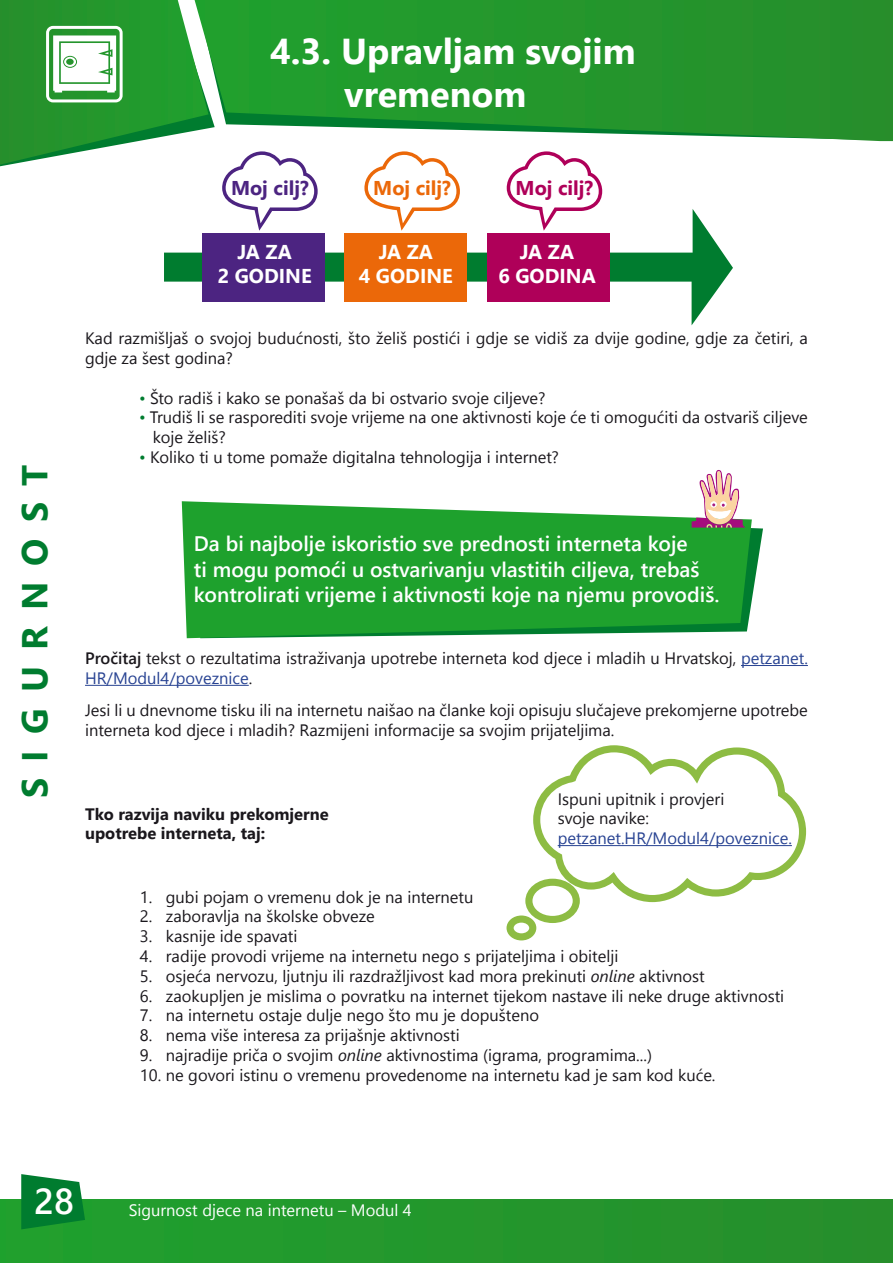
<style>
.page{position:relative;width:893px;height:1263px;background:#fff}
.page>*{position:absolute;margin:0;border:0;box-sizing:border-box;transform-origin:0 0}
.t1{font:700 36px/43.2px "Segoe UI";color:#fff}
.t2{font:700 36px "Segoe UI";letter-spacing:.45em;color:#007c2f}
.t3{font:600 36px "Segoe UI";color:#fff}
.t4{font:600 21px/25.2px "Segoe UI";color:#fff}
.t5{font:700 19.95px/24px "Segoe UI";color:#fff;text-align:center}
.t6{font:700 19.95px "Segoe UI";color:#4c2481}
.t7{font:700 19.95px "Segoe UI";color:#eb6809}
.t8{font:700 19.95px "Segoe UI";color:#af0059}
.t9{font:16.5px/19.8px "Segoe UI";color:#1a171c}
.t10{font:700 16.5px/19.8px "Segoe UI";color:#1a171c}
.t11{font:16.5px "Segoe UI";color:#fff}
.t12{font:16.5px "Segoe UI";color:#274292}
.s1{color:#007c2f}
.s2{font-weight:600}
.s3{color:#274292}
.s4{font-style:italic}
</style>
<div class="page">
<svg style="left:215px;top:0;width:678px;height:141px;background:#309c3a"></svg>
<div style="left:0;top:1199px;width:893px;height:64px;background:#24972d"></div>
<svg style="left:21px;top:1174px;width:64px;height:55px"></svg>
<svg style="left:0;top:0;width:215px;height:167px"></svg>
<svg style="left:182px;top:501px;width:570px;height:137px;background:#2fa73d"></svg>
<svg style="left:692px;top:470px;width:53px;height:58px"></svg>
<svg style="left:506px;top:745px;width:300px;height:195px"></svg>
<hr style="left:741px;top:665px;width:67px;height:1px;background:#274292">
<hr style="left:85px;top:685px;width:164px;height:1px;background:#274292">
<hr style="left:558px;top:845px;width:234px;height:1px;background:#274292">
<svg style="left:164px;top:209px;width:569px;height:116px"></svg>
<div style="left:202px;top:233px;width:123px;height:68px;background:#4c2481"></div>
<div style="left:344px;top:233px;width:123px;height:68px;background:#eb6809"></div>
<div style="left:487px;top:233px;width:122px;height:68px;background:#af0059"></div>
<svg style="left:222px;top:151px;width:96px;height:80px"></svg>
<svg style="left:364px;top:151px;width:96px;height:80px"></svg>
<svg style="left:507px;top:151px;width:95px;height:80px"></svg>
<h1 class="t2" style="left:6px;top:798px;width:335px;rotate:-90deg">SIGURNOST</h1>
<h1 class="t1" style="left:344px;top:29px;width:293px;text-indent:-74px">4.3. Upravljam svojim vremenom</h1>
<p class="t6" style="left:231px;top:172px;width:79px">Moj cilj?</p>
<p class="t7" style="left:373px;top:172px;width:79px">Moj cilj?</p>
<p class="t8" style="left:516px;top:172px;width:79px">Moj cilj?</p>
<p class="t5" style="left:218px;top:240px;width:95px">JA ZA<br>2 GODINE</p>
<p class="t5" style="left:359px;top:240px;width:95px">JA ZA<br>4 GODINE</p>
<p class="t5" style="left:498px;top:240px;width:99px">JA ZA<br>6 GODINA</p>
<p class="t9" style="left:85px;top:328px;width:724px">Kad razmišljaš o svojoj budućnosti, što želiš postići i gdje se vidiš za dvije godine, gdje za četiri, a gdje za šest godina?</p>
<p class="t9" style="left:139px;top:388px;width:408px"><span class="s1">•</span> Što radiš i kako se ponašaš da bi ostvario svoje ciljeve?</p>
<p class="t9" style="left:153px;top:407px;width:657px;text-indent:-14px"><span class="s1">•</span> Trudiš li se rasporediti svoje vrijeme na one aktivnosti koje će ti omogućiti da ostvariš ciljeve koje želiš?</p>
<p class="t9" style="left:139px;top:447px;width:421px"><span class="s1">•</span> Koliko ti u tome pomaže digitalna tehnologija i internet?</p>
<p class="t4" style="left:194px;top:531px;width:527px">Da bi najbolje iskoristio sve prednosti interneta koje<br>ti mogu pomoći u ostvarivanju vlastitih ciljeva, trebaš kontrolirati vrijeme i aktivnosti koje na njemu provodiš.</p>
<p class="t9" style="left:85px;top:648px;width:724px"><span class="s2">Pročitaj</span> tekst o rezultatima istraživanja upotrebe interneta kod djece i mladih u Hrvatskoj, <span class="s3">petzanet.<br>HR/Modul4/poveznice</span>.</p>
<p class="t9" style="left:85px;top:700px;width:724px">Jesi li u dnevnome tisku ili na internetu naišao na članke koji opisuju slučajeve prekomjerne upotrebe interneta kod djece i mladih? Razmijeni informacije sa svojim prijateljima.</p>
<p class="t10" style="left:85px;top:804px;width:245px">Tko razvija naviku prekomjerne upotrebe interneta, taj:</p>
<p class="t9" style="left:558px;top:788px;width:168px">Ispuni upitnik i provjeri svoje navike:</p>
<p class="t12" style="left:558px;top:825px;width:236px">petzanet.HR/Modul4/poveznice.</p>
<p class="t9" style="left:140px;top:886px;width:335px">1. gubi pojam o vremenu dok je na internetu</p>
<p class="t9" style="left:140px;top:906px;width:236px">2. zaboravlja na školske obveze</p>
<p class="t9" style="left:140px;top:926px;width:159px">3. kasnije ide spavati</p>
<p class="t9" style="left:140px;top:946px;width:480px">4. radije provodi vrijeme na internetu nego s prijateljima i obitelji</p>
<p class="t9" style="left:140px;top:966px;width:566px">5. osjeća nervozu, ljutnju ili razdražljivost kad mora prekinuti <span class="s4">online</span> aktivnost</p>
<p class="t9" style="left:140px;top:985px;width:646px">6. zaokupljen je mislima o povratku na internet tijekom nastave ili neke druge aktivnosti</p>
<p class="t9" style="left:140px;top:1005px;width:401px">7. na internetu ostaje dulje nego što mu je dopušteno</p>
<p class="t9" style="left:140px;top:1025px;width:321px">8. nema više interesa za prijašnje aktivnosti</p>
<p class="t9" style="left:140px;top:1045px;width:514px">9. najradije priča o svojim <span class="s4">online</span> aktivnostima (igrama, programima...)</p>
<p class="t9" style="left:140px;top:1065px;width:577px">10. ne govori istinu o vremenu provedenome na internetu kad je sam kod kuće.</p>
<h1 class="t3" style="left:34px;top:1172px;width:41px">28</h1>
<p class="t11" style="left:129px;top:1197px;width:285px">Sigurnost djece na internetu – Modul 4</p>
</div>
